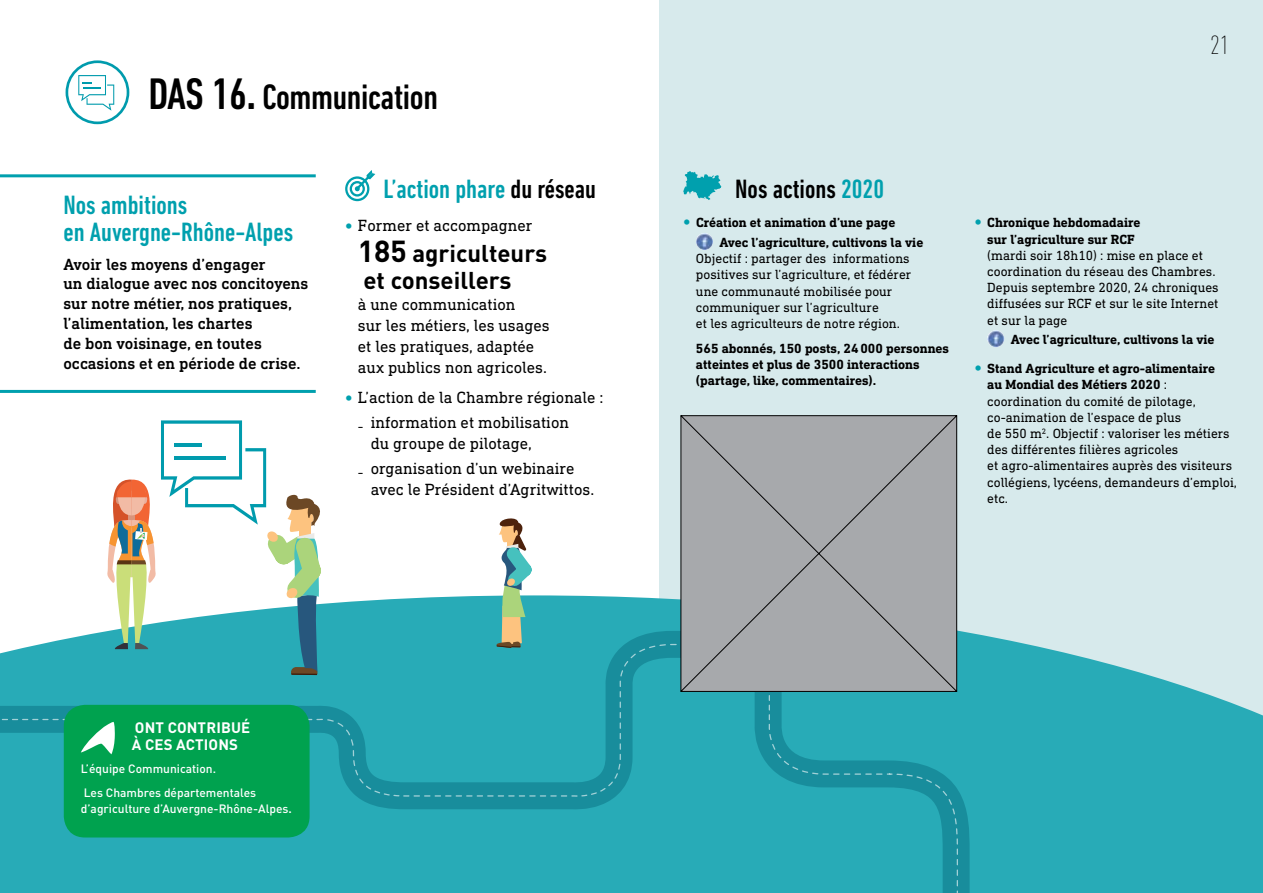
<style>
.page{position:relative;width:1263px;height:893px;background:#fff}
.page>*{position:absolute;margin:0;border:0;box-sizing:border-box;transform-origin:0 0}
.t1{font:500 condensed 36px "DIN Next LT Pro";letter-spacing:-.01em;color:#000}
.t2{font:500 condensed 27px/27px "DIN Next LT Pro";color:#00a0ae}
.t3{font:500 condensed 27px "DIN Next LT Pro";color:#000}
.t4{font:200 condensed 27px "DIN Next LT Pro";color:#000}
.t5{font:700 24px/27px "DIN Pro";color:#000}
.t6{font:16.5px/21px "DIN Next Slab Pro";color:#000}
.t7{font:500 16.5px/19.8px "DIN Next Slab Pro";color:#000}
.t8{font:700 15px/16.5px "DIN Pro";letter-spacing:.01em;color:#fff}
.t9{font:13.5px/16.2px "DIN Next Slab Pro";color:#000}
.t10{font:700 13.5px/16.2px "DIN Next Slab Pro";color:#000}
.t11{font:500 12px/23.5px "DIN Pro";color:#fff}
.s1{font-size:45px}
.s2{font-size:49.5px}
.s3{color:#000}
.s4{font-size:30px}
.s5{font-family:"DIN Next Slab Pro";font-size:13.5px}
.s6{color:#00a0ae}
.s7{font-weight:700}
</style>
<div class="page">
<div style="left:660px;top:0;width:603px;height:893px;background:#d7eaec"></div>
<svg style="left:337px;top:595px;width:926px;height:298px;fill:#28abb7"></svg>
<svg style="left:46px;top:620px;width:937px;height:273px;background:#39afba"></svg>
<svg style="left:0;top:643px;width:959px;height:250px;background:#26a7b3"></svg>
<svg style="left:66px;top:60px;width:63px;height:64px"></svg>
<hr style="left:0;top:390px;width:316px;height:3px;background:#00a0ae">
<hr style="left:0;top:174px;width:316px;height:3px;background:#00a0ae">
<img style="left:696px;top:233px;width:17px;height:17px;border-radius:9px">
<img style="left:987px;top:330px;width:17px;height:17px;border-radius:9px">
<svg style="left:683px;top:171px;width:38px;height:29px"></svg>
<svg style="left:345px;top:170px;width:30px;height:31px"></svg>
<svg style="left:105px;top:420px;width:232px;height:255px"></svg>
<svg style="left:495px;top:518px;width:48px;height:138px"></svg>
<div style="left:64px;top:705px;width:246px;height:132px;background:#00a24f;border-radius:21px"></div>
<svg style="left:0;top:719px;width:115px;height:35px"></svg>
<div style="left:680px;top:415px;width:277px;height:277px;background:#a7a9ac"></div>
<h1 class="t1" style="left:148px;top:76px;width:291px"><span class="s1">DAS 16</span><span class="s2">.</span> Communication</h1>
<h2 class="t2" style="left:63px;top:192px;width:231px">Nos ambitions<br>en Auvergne-Rhône-Alpes</h2>
<p class="t7" style="left:63px;top:254px;width:247px">Avoir les moyens d’engager<br>un dialogue avec nos concitoyens sur notre métier, nos pratiques, l’alimentation, les chartes<br>de bon voisinage, en toutes occasions et en période de crise.</p>
<h2 class="t2" style="left:383px;top:175px;width:214px">L’action phare <span class="s3">du réseau</span></h2>
<p class="t6" style="left:358px;top:214px;width:176px">Former et accompagner</p>
<h3 class="t5" style="left:358px;top:237px;width:191px"><span class="s4">185</span> agriculteurs et conseillers</h3>
<p class="t6" style="left:358px;top:294px;width:193px">à une communication<br>sur les métiers, les usages et les pratiques, adaptée aux publics non agricoles.</p>
<p class="t6" style="left:358px;top:384px;width:247px;line-height:25.2px">L’action de la Chambre régionale : ₋ information et mobilisation</p>
<p class="t6" style="left:358px;top:430px;width:218px;line-height:25.2px;text-indent:13px">du groupe de pilotage,<br>₋ organisation d’un webinaire</p>
<p class="t6" style="left:371px;top:479px;width:225px">avec le Président d’Agritwittos.</p>
<p class="t8" style="left:132px;top:718px;width:120px">ONT CONTRIBUÉ<br>À CES ACTIONS</p>
<p class="t11" style="left:81px;top:756px;width:177px">L’équipe Communication.<br>Les Chambres départementales</p>
<p class="t11" style="left:81px;top:796px;width:213px">d’agriculture d’Auvergne-Rhône-Alpes<span class="s5">.</span></p>
<h2 class="t4" style="left:1210px;top:30px;width:21px">21</h2>
<h2 class="t3" style="left:735px;top:173px;width:150px">Nos actions <span class="s6">2020</span></h2>
<p class="t10" style="left:719px;top:213px;width:205px;line-height:19.6px;text-indent:-23px">Création et animation d’une page<br>Avec l’agriculture, cultivons la vie</p>
<p class="t9" style="left:696px;top:250px;width:217px">Objectif : partager des informations positives sur l’agriculture, et fédérer une communauté mobilisée pour communiquer sur l’agriculture<br>et les agriculteurs de notre région.</p>
<p class="t10" style="left:696px;top:340px;width:255px">565 abonnés, 150 posts, 24 000 personnes atteintes et plus de 3500 interactions (partage, like, commentaires).</p>
<p class="t10" style="left:987px;top:215px;width:155px">Chronique hebdomadaire sur l’agriculture sur RCF</p>
<p class="t9" style="left:987px;top:247px;width:233px">(mardi soir 18h10) : mise en place et coordination du réseau des Chambres.<br>Depuis septembre 2020, 24 chroniques diffusées sur RCF et sur le site Internet et sur la page</p>
<p class="t10" style="left:987px;top:325px;width:229px;line-height:29px;text-align:right">Avec l’agriculture, cultivons la vie<br>Stand Agriculture et agro-alimentaire</p>
<p class="t9" style="left:987px;top:377px;width:251px"><span class="s7">au Mondial des Métiers 2020</span> : coordination du comité de pilotage, co-animation de l’espace de plus<br>de 550 m<sup>2</sup>. Objectif : valoriser les métiers des différentes filières agricoles<br>et agro-alimentaires auprès des visiteurs collégiens, lycéens, demandeurs d’emploi, etc.</p>
</div>
